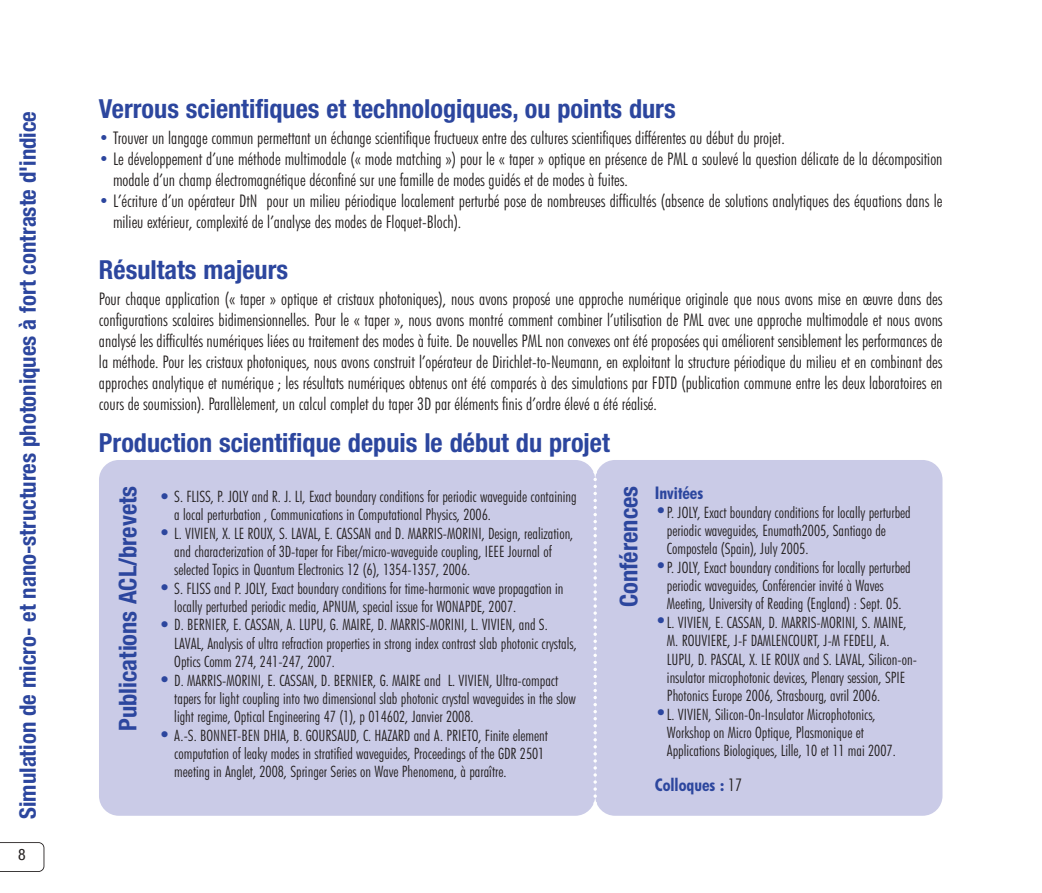
<style>
.page{position:relative;width:1042px;height:893px;background:#fff}
.page>*{position:absolute;margin:0;border:0;box-sizing:border-box;transform-origin:0 0}
.t1{font:700 condensed 26.25px "Helvetica Neue LT Std";color:#2c469e}
.t2{font:700 condensed 24.5px "Helvetica Neue LT Std";color:#2c469e}
.t3{font:700 condensed 22.75px "Helvetica Neue LT Std";color:#2c469e}
.t4{font:300 condensed 17.5px/21px "Futura BT";color:#231f1f}
.t5{font:700 condensed 17.5px "Futura BT";color:#2c469e}
.t6{font:300 condensed 15.75px/18.4px "Futura BT";color:#231f1f}
.t7{font:condensed 15.75px "Helvetica Neue LT Std";color:#231f1f}
.s1{color:#2c469e}
.s2{font-size:21px;color:#2c469e}
.s3{font-weight:300;color:#231f1f}
</style>
<div class="page">
<svg style="left:0;top:842px;width:44px;height:30px"></svg>
<div style="left:99px;top:460px;width:496px;height:356px;background:#cacbe7;border-radius:20px"></div>
<div style="left:595px;top:460px;width:347px;height:356px;background:#cacbe7;border-radius:20px"></div>
<svg style="left:593px;top:471px;width:4px;height:334px"></svg>
<h3 class="t3" style="left:20px;top:819px;width:709px;rotate:-90deg">Simulation de micro- et nano-structures photoniques à fort contraste d'indice</h3>
<p class="t7" style="left:18px;top:849px;width:9px">8</p>
<h1 class="t1" style="left:99px;top:99px;width:578px">Verrous scientifiques et technologiques, ou points durs</h1>
<p class="t4" style="left:99px;top:128px;width:687px"><span class="s1">•</span> Trouver un langage commun permettant un échange scientifique fructueux entre des cultures scientifiques différentes au début du projet.</p>
<p class="t4" style="left:113px;top:149px;width:831px;text-indent:-14px"><span class="s1">•</span> Le développement d’une méthode multimodale (« mode matching ») pour le « taper » optique en présence de PML a soulevé la question délicate de la décomposition modale d’un champ électromagnétique déconfiné sur une famille de modes guidés et de modes à fuites.</p>
<p class="t4" style="left:113px;top:191px;width:831px;text-indent:-14px"><span class="s1">•</span> L’écriture d’un opérateur DtN pour un milieu périodique localement perturbé pose de nombreuses difficultés (absence de solutions analytiques des équations dans le milieu extérieur, complexité de l’analyse des modes de Floquet-Bloch).</p>
<h1 class="t1" style="left:99px;top:260px;width:191px">Résultats majeurs</h1>
<p class="t4" style="left:99px;top:289px;width:845px;text-align:justify">Pour chaque application (« taper » optique et cristaux photoniques), nous avons proposé une approche numérique originale que nous avons mise en œuvre dans des configurations scalaires bidimensionnelles. Pour le « taper », nous avons montré comment combiner l’utilisation de PML avec une approche multimodale et nous avons analysé les difficultés numériques liées au traitement des modes à fuite. De nouvelles PML non convexes ont été proposées qui améliorent sensiblement les performances de la méthode. Pour les cristaux photoniques, nous avons construit l’opérateur de Dirichlet-to-Neumann, en exploitant la structure périodique du milieu et en combinant des approches analytique et numérique ; les résultats numériques obtenus ont été comparés à des simulations par FDTD (publication commune entre les deux laboratoires en cours de soumission). Parallèlement, un calcul complet du taper 3D par éléments finis d’ordre élevé a été réalisé.</p>
<h1 class="t1" style="left:99px;top:433px;width:512px">Production scientifique depuis le début du projet</h1>
<h2 class="t2" style="left:119px;top:731px;width:246px;rotate:-90deg">Publications ACL/brevets</h2>
<p class="t6" style="left:174px;top:488px;width:404px;text-indent:-16px"><span class="s2">•</span> S. FLISS, P. JOLY and R. J. LI, Exact boundary conditions for periodic waveguide containing a local perturbation , Communications in Computational Physics, 2006.</p>
<p class="t6" style="left:174px;top:525px;width:400px;text-indent:-16px"><span class="s2">•</span> L. VIVIEN, X. LE ROUX, S. LAVAL, E. CASSAN and D. MARRIS-MORINI, Design, realization, and characterization of 3D-taper for Fiber/micro-waveguide coupling, IEEE Journal of selected Topics in Quantum Electronics 12 (6), 1354-1357, 2006.</p>
<p class="t6" style="left:174px;top:580px;width:391px;text-indent:-16px"><span class="s2">•</span> S. FLISS and P. JOLY, Exact boundary conditions for time-harmonic wave propagation in locally perturbed periodic media, APNUM, special issue for WONAPDE, 2007.</p>
<p class="t6" style="left:174px;top:616px;width:404px;text-indent:-16px"><span class="s2">•</span> D. BERNIER, E. CASSAN, A. LUPU, G. MAIRE, D. MARRIS-MORINI, L. VIVIEN, and S.<br>LAVAL, Analysis of ultra refraction properties in strong index contrast slab photonic crystals,<br>Optics Comm 274, 241-247, 2007.</p>
<p class="t6" style="left:174px;top:672px;width:403px;text-indent:-16px"><span class="s2">•</span> D. MARRIS-MORINI, E. CASSAN, D. BERNIER, G. MAIRE and L. VIVIEN, Ultra-compact tapers for light coupling into two dimensional slab photonic crystal waveguides in the slow light regime, Optical Engineering 47 (1), p 014602, Janvier 2008.</p>
<p class="t6" style="left:174px;top:727px;width:375px;text-indent:-16px"><span class="s2">•</span> A.-S. BONNET-BEN DHIA, B. GOURSAUD, C. HAZARD and A. PRIETO, Finite element computation of leaky modes in stratified waveguides, Proceedings of the GDR 2501 meeting in Anglet, 2008, Springer Series on Wave Phenomena, à paraître.</p>
<h2 class="t2" style="left:620px;top:607px;width:123px;rotate:-90deg">Conférences</h2>
<p class="t5" style="left:655px;top:486px;width:50px">Invitées</p>
<p class="t6" style="left:667px;top:504px;width:245px;text-indent:-12px"><span class="s2">•</span>P. JOLY, Exact boundary conditions for locally perturbed periodic waveguides, Enumath2005, Santiago de<br>Compostela (Spain), July 2005.</p>
<p class="t6" style="left:667px;top:559px;width:245px;text-indent:-12px"><span class="s2">•</span>P. JOLY, Exact boundary conditions for locally perturbed periodic waveguides, Conférencier invité à Waves<br>Meeting, University of Reading (England) : Sept. 05.</p>
<p class="t6" style="left:667px;top:614px;width:251px;text-indent:-12px"><span class="s2">•</span>L. VIVIEN, E. CASSAN, D. MARRIS-MORINI, S. MAINE, M. ROUVIERE, J-F DAMLENCOURT, J-M FEDELI, A.<br>LUPU, D. PASCAL, X. LE ROUX and S. LAVAL, Silicon-on&shy;insulator microphotonic devices, Plenary session, SPIE Photonics Europe 2006, Strasbourg, avril 2006.</p>
<p class="t6" style="left:667px;top:706px;width:230px;text-indent:-12px"><span class="s2">•</span>L. VIVIEN, Silicon-On-Insulator Microphotonics,<br>Workshop on Micro Optique, Plasmonique et<br>Applications Biologiques, Lille, 10 et 11 mai 2007.</p>
<p class="t5" style="left:655px;top:777px;width:89px">Colloques : <span class="s3">17</span></p>
</div>
